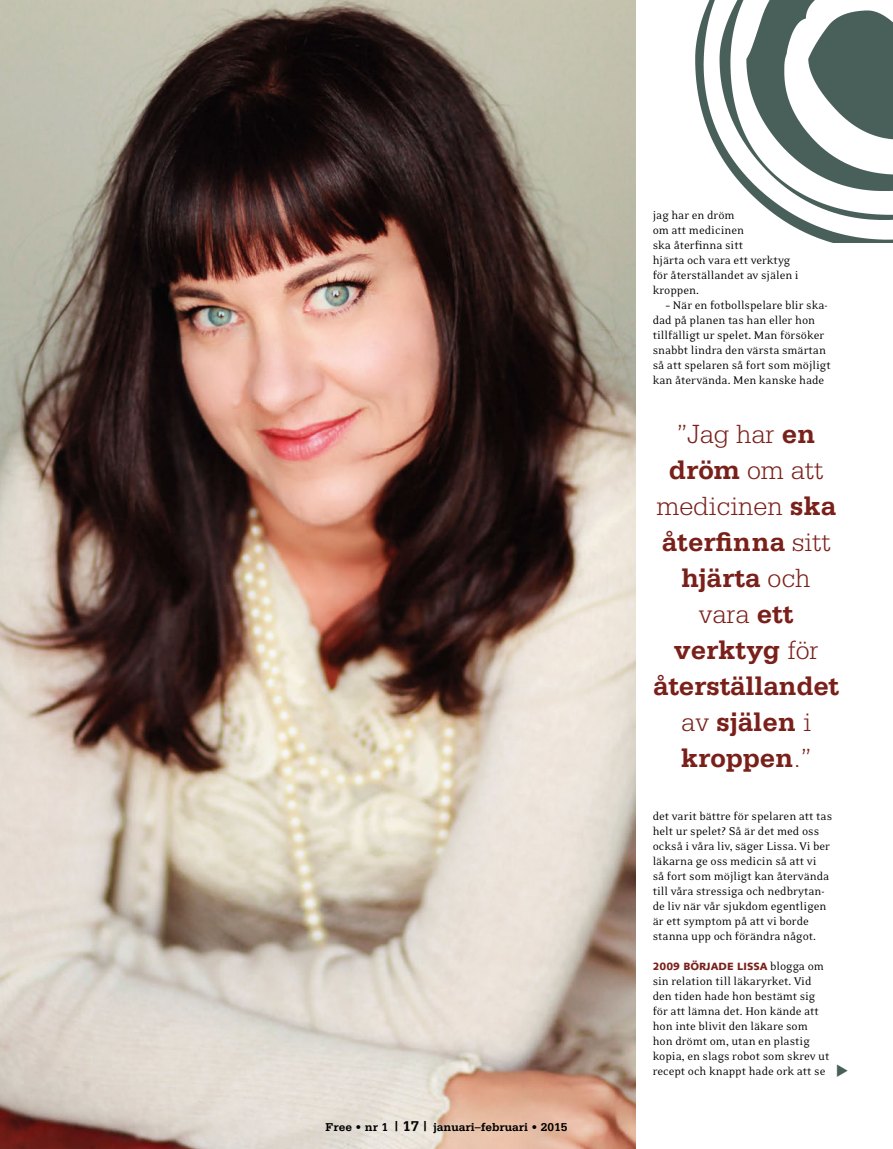
<style>
.page{position:relative;width:893px;height:1149px;background:#fff}
.page>*{position:absolute;margin:0;border:0;box-sizing:border-box;transform-origin:0 0}
.t1{font:700 27.75px/36px "Serifa";color:#7a201a;text-align:center}
.t2{font:12.75px/15px "Eidetic Neo";color:#000}
.t3{font:700 12px "Serifa";color:#000}
.t4{font:900 10.5px "Syntax";color:#7a201a}
.s1{font-size:15px}
.s2{font-weight:300}
.s3{font-family:"Eidetic Neo";font-weight:400;font-size:12.75px;color:#000}
</style>
<div class="page">
<img style="left:0;top:0;width:636px;height:1148px">
<img style="left:695px;top:0;width:198px;height:243px">
<p class="t3" style="left:326px;top:1119px;width:243px">Free • nr 1 <span class="s1">| 17 |</span> januari–februari • 2015</p>
<p class="t2" style="left:653px;top:208px;width:148px">jag har en dröm<br>om att medicinen<br>ska återfinna sitt<br>hjärta och vara ett verktyg för återställandet av själen i kroppen.</p>
<p class="t2" style="left:653px;top:298px;width:180px;text-indent:13px">– När en fotbollspelare blir ska&shy;dad på planen tas han eller hon tillfälligt ur spelet. Man försöker snabbt lindra den värsta smärtan så att spelaren så fort som möjligt kan återvända. Men kanske hade</p>
<h1 class="t1" style="left:653px;top:415px;width:188px"><span class="s2">”Jag har</span> en dröm <span class="s2">om att medicinen</span> ska återfinna <span class="s2">sitt </span>hjärta <span class="s2">och vara</span> ett verktyg <span class="s2">för </span>återställandet <span class="s2">av</span> själen <span class="s2">i </span>kroppen<span class="s2">.”</span></h1>
<p class="t2" style="left:653px;top:808px;width:181px">det varit bättre för spelaren att tas helt ur spelet? Så är det med oss också i våra liv, säger Lissa. Vi ber läkarna ge oss medicin så att vi<br>så fort som möjligt kan återvända till våra stressiga och nedbrytan&shy;de liv när vår sjukdom egentligen är ett symptom på att vi borde stanna upp och förändra något.</p>
<p class="t4" style="left:653px;top:959px;width:173px">2009 BÖRJADE LISSA <span class="s3">blogga om</span></p>
<p class="t2" style="left:653px;top:973px;width:178px">sin relation till läkaryrket. Vid den tiden hade hon bestämt sig för att lämna det. Hon kände att hon inte blivit den läkare som hon drömt om, utan en plastig kopia, en slags robot som skrev ut recept och knappt hade ork att se</p>
</div>
